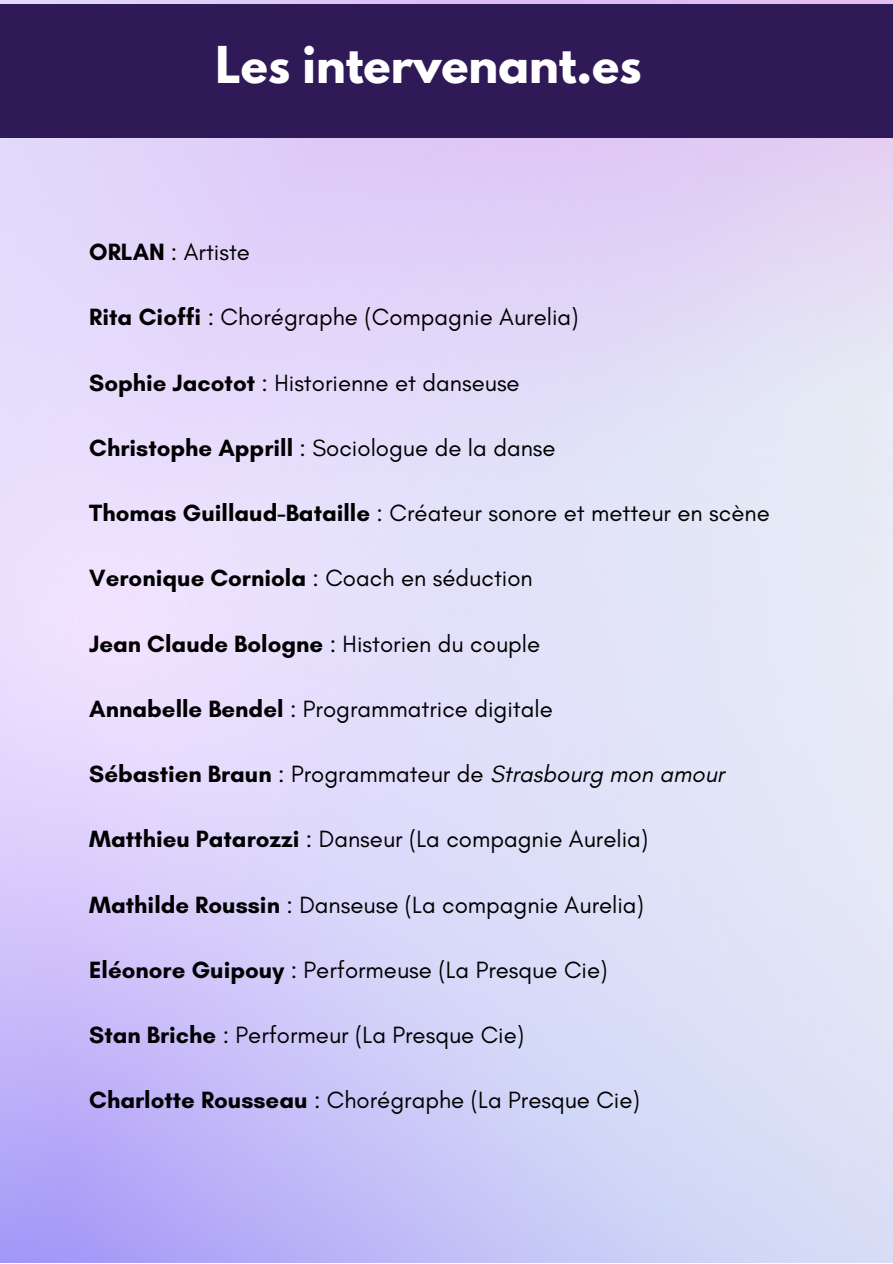
<style>
.page{position:relative;width:893px;height:1264px;background:#fff}
.page>*{position:absolute;margin:0;border:0;box-sizing:border-box;transform-origin:0 0}
.t1{font:700 45px "League Spartan";color:#fff}
.t2{font:24px "Glacial Indifference";color:#000}
.t3{font:italic 24px "Glacial Indifference";color:#000}
.t4{font:700 24px "Glacial Indifference";color:#000}
.s1{font-weight:700}
.s2{font-weight:400}
.s3{font-weight:700;font-style:normal}
.s4{font-style:normal}
</style>
<div class="page">
<div style="left:0;top:4px;width:892px;height:134px;background:#2f1a57"></div>
<p class="t1" style="left:215px;top:43px;width:427px">Les intervenant.es</p>
<p class="t2" style="left:89px;top:237px;width:162px"><span class="s1">ORLAN</span> : Artiste</p>
<p class="t2" style="left:89px;top:302px;width:491px"><span class="s1">Rita Cioffi</span> : Chorégraphe (Compagnie Aurelia)</p>
<p class="t2" style="left:89px;top:368px;width:432px"><span class="s1">Sophie Jacotot</span> : Historienne et danseuse</p>
<p class="t2" style="left:89px;top:433px;width:468px"><span class="s1">Christophe Apprill</span> : Sociologue de la danse</p>
<p class="t2" style="left:89px;top:498px;width:682px"><span class="s1">Thomas Guillaud-Bataille</span> : Créateur sonore et metteur en scène</p>
<p class="t4" style="left:89px;top:563px;width:445px">Veronique Corniola <span class="s2">: Coach en séduction</span></p>
<p class="t2" style="left:89px;top:628px;width:452px"><span class="s1">Jean Claude Bologne</span> : Historien du couple</p>
<p class="t2" style="left:89px;top:694px;width:465px"><span class="s1">Annabelle Bendel</span> : Programmatrice digitale</p>
<p class="t3" style="left:89px;top:759px;width:636px"><span class="s3">Sébastien Braun</span> <span class="s4">: Programmateur de</span> Strasbourg mon amour</p>
<p class="t2" style="left:89px;top:824px;width:560px"><span class="s1">Matthieu Patarozzi</span> : Danseur (La compagnie Aurelia)</p>
<p class="t2" style="left:89px;top:889px;width:556px"><span class="s1">Mathilde Roussin</span> : Danseuse (La compagnie Aurelia)</p>
<p class="t2" style="left:89px;top:954px;width:519px"><span class="s1">Eléonore Guipouy</span> : Performeuse (La Presque Cie)</p>
<p class="t2" style="left:89px;top:1020px;width:436px"><span class="s1">Stan Briche</span> : Performeur (La Presque Cie)</p>
<p class="t2" style="left:89px;top:1085px;width:552px"><span class="s1">Charlotte Rousseau</span> : Chorégraphe (La Presque Cie)</p>
</div>
